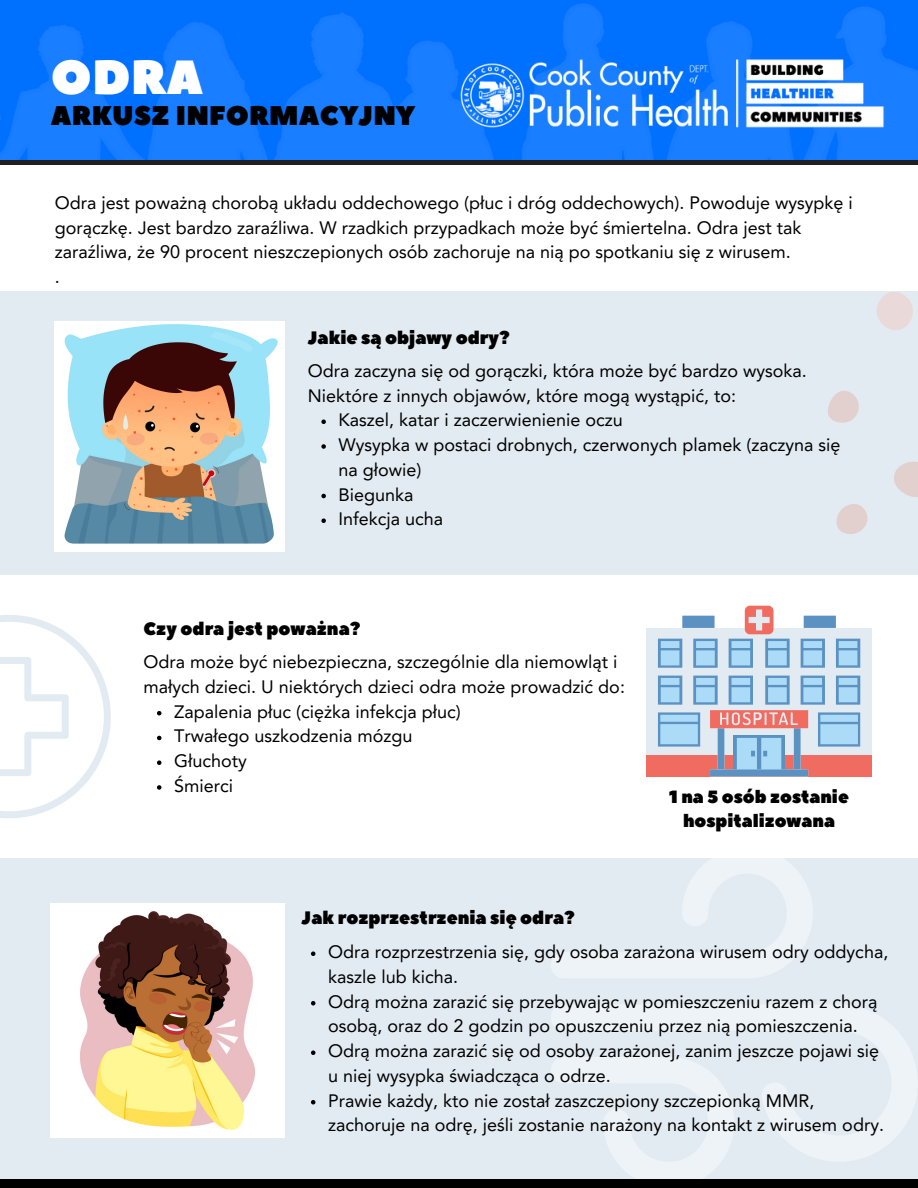
<style>
.page{position:relative;width:918px;height:1188px;background:#fff}
.page>*{position:absolute;margin:0;border:0;box-sizing:border-box;transform-origin:0 0}
.t1{font:47.85px "Peace Sans";color:#fff}
.t2{font:27px "Peace Sans";letter-spacing:.01em;color:#000}
.t3{font:18px/24.8px "Avenir LT Pro";color:#000}
.t4{font:18px "Peace Sans";color:#000}
.t5{font:17.7px/24.3px "Peace Sans";color:#000;text-align:center}
</style>
<div class="page">
<img style="left:0;top:0;width:918px;height:160px">
<div style="left:0;top:291px;width:918px;height:283px;background:#e3ebf2"></div>
<img style="left:55px;top:322px;width:229px;height:229px">
<div style="left:647px;top:628px;width:225px;height:148px;background:#e3ebf2"></div>
<div style="left:647px;top:755px;width:225px;height:21px;background:#f16c60"></div>
<svg style="left:658px;top:606px;width:202px;height:170px"></svg>
<div style="left:0;top:859px;width:918px;height:329px;background:#e3ebf2"></div>
<svg style="left:551px;top:858px;width:367px;height:322px"></svg>
<div style="left:0;top:1180px;width:918px;height:8px;background:#000"></div>
<img style="left:51px;top:903px;width:234px;height:234px">
<img style="left:459px;top:58px;width:425px;height:71px">
<svg style="left:0;top:615px;width:111px;height:203px"></svg>
<svg style="left:836px;top:504px;width:32px;height:30px"></svg>
<svg style="left:894px;top:461px;width:24px;height:36px"></svg>
<svg style="left:828px;top:390px;width:31px;height:33px"></svg>
<svg style="left:877px;top:292px;width:36px;height:38px"></svg>
<hr style="left:0;top:160px;width:918px;height:4px;background:#231f20">
<svg style="left:321px;top:420px;width:5px;height:4px"></svg>
<svg style="left:321px;top:444px;width:5px;height:5px"></svg>
<svg style="left:321px;top:494px;width:5px;height:4px"></svg>
<svg style="left:321px;top:519px;width:5px;height:4px"></svg>
<svg style="left:311px;top:951px;width:4px;height:5px"></svg>
<svg style="left:311px;top:1001px;width:4px;height:4px"></svg>
<svg style="left:311px;top:1050px;width:4px;height:5px"></svg>
<svg style="left:311px;top:1100px;width:4px;height:4px"></svg>
<svg style="left:157px;top:711px;width:4px;height:4px"></svg>
<svg style="left:157px;top:736px;width:4px;height:4px"></svg>
<svg style="left:157px;top:760px;width:4px;height:5px"></svg>
<svg style="left:157px;top:785px;width:4px;height:5px"></svg>
<p class="t1" style="left:51px;top:46px;width:154px">ODRA</p>
<p class="t2" style="left:51px;top:98px;width:366px">ARKUSZ INFORMACYJNY</p>
<p class="t3" style="left:55px;top:192px;width:799px">Odra jest poważną chorobą układu oddechowego (płuc i dróg oddechowych). Powoduje wysypkę i gorączkę. Jest bardzo zaraźliwa. W rzadkich przypadkach może być śmiertelna. Odra jest tak zaraźliwa, że 90 procent nieszczepionych osób zachoruje na nią po spotkaniu się z wirusem.</p>
<p class="t3" style="left:55px;top:266px;width:7px">.</p>
<p class="t4" style="left:308px;top:326px;width:204px">Jakie są objawy odry?</p>
<p class="t3" style="left:308px;top:360px;width:500px">Odra zaczyna się od gorączki, która może być bardzo wysoka.<br>Niektóre z innych objawów, które mogą wystąpić, to:</p>
<p class="t3" style="left:338px;top:409px;width:286px">Kaszel, katar i zaczerwienienie oczu</p>
<p class="t3" style="left:338px;top:434px;width:503px">Wysypka w postaci drobnych, czerwonych plamek (zaczyna się na głowie)</p>
<p class="t3" style="left:338px;top:484px;width:77px">Biegunka</p>
<p class="t3" style="left:338px;top:508px;width:106px">Infekcja ucha</p>
<p class="t4" style="left:143px;top:617px;width:219px">Czy odra jest poważna?</p>
<p class="t3" style="left:143px;top:651px;width:483px">Odra może być niebezpieczna, szczególnie dla niemowląt i małych dzieci. U niektórych dzieci odra może prowadzić do:</p>
<p class="t3" style="left:174px;top:701px;width:288px">Zapalenia płuc (ciężka infekcja płuc)</p>
<p class="t3" style="left:174px;top:725px;width:240px">Trwałego uszkodzenia mózgu</p>
<p class="t3" style="left:174px;top:750px;width:74px">Głuchoty</p>
<p class="t3" style="left:174px;top:775px;width:61px">Śmierci</p>
<p class="t5" style="left:669px;top:785px;width:181px">1 na 5 osób zostanie hospitalizowana</p>
<p class="t4" style="left:302px;top:906px;width:275px">Jak rozprzestrzenia się odra?</p>
<p class="t3" style="left:328px;top:941px;width:562px">Odra rozprzestrzenia się, gdy osoba zarażona wirusem odry oddycha, kaszle lub kicha.</p>
<p class="t3" style="left:328px;top:991px;width:551px">Odrą można zarazić się przebywając w pomieszczeniu razem z chorą osobą, oraz do 2 godzin po opuszczeniu przez nią pomieszczenia.</p>
<p class="t3" style="left:328px;top:1040px;width:553px">Odrą można zarazić się od osoby zarażonej, zanim jeszcze pojawi się u niej wysypka świadcząca o odrze.</p>
<p class="t3" style="left:328px;top:1090px;width:557px">Prawie każdy, kto nie został zaszczepiony szczepionką MMR, zachoruje na odrę, jeśli zostanie narażony na kontakt z wirusem odry.</p>
</div>
